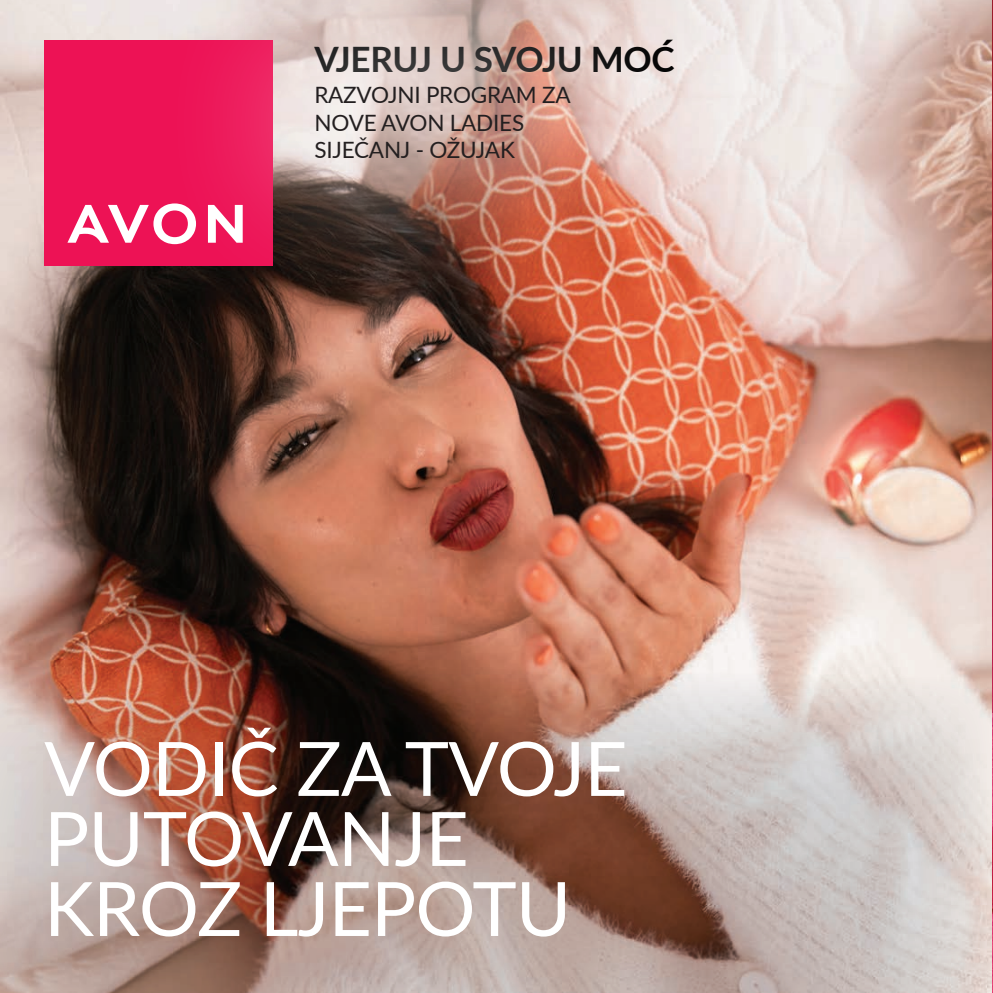
<style>
.page{position:relative;width:993px;height:993px;background:#fff}
.page>*{position:absolute;margin:0;border:0;box-sizing:border-box;transform-origin:0 0}
.t1{font:75px/70px "Lato";letter-spacing:-.01em;color:#fff}
.t2{font:700 35px "Lato";letter-spacing:-.015em;color:#000}
.t3{font:22.5px/27.5px "Lato";letter-spacing:-.01em;color:#231f20}
</style>
<div class="page">
<img style="left:0;top:0;width:991px;height:660px">
<hr style="left:991px;top:0;width:1px;height:992px;background:#3c4253">
<svg style="left:0;top:660px;width:991px;height:332px;background:#a98c82"></svg>
<div style="left:157px;top:0;width:676px;height:239px;background:#efe8e5"></div>
<div style="left:44px;top:40px;width:229px;height:225px;background:#ed1255"></div>
<svg style="left:67px;top:204px;width:82px;height:39px"></svg>
<div style="left:152px;top:0;width:576px;height:325px;background:#fff;opacity:.4"></div>
<h2 class="t2" style="left:314px;top:34px;width:361px">VJERUJ U SVOJU MOĆ</h2>
<p class="t3" style="left:314px;top:80px;width:258px">RAZVOJNI PROGRAM ZA<br>NOVE AVON LADIES<br>SIJEČANJ - OŽUJAK</p>
<h1 class="t1" style="left:44px;top:730px;width:584px">VODIČ ZA TVOJE<br>PUTOVANJE<br>KROZ LJEPOTU</h1>
</div>
